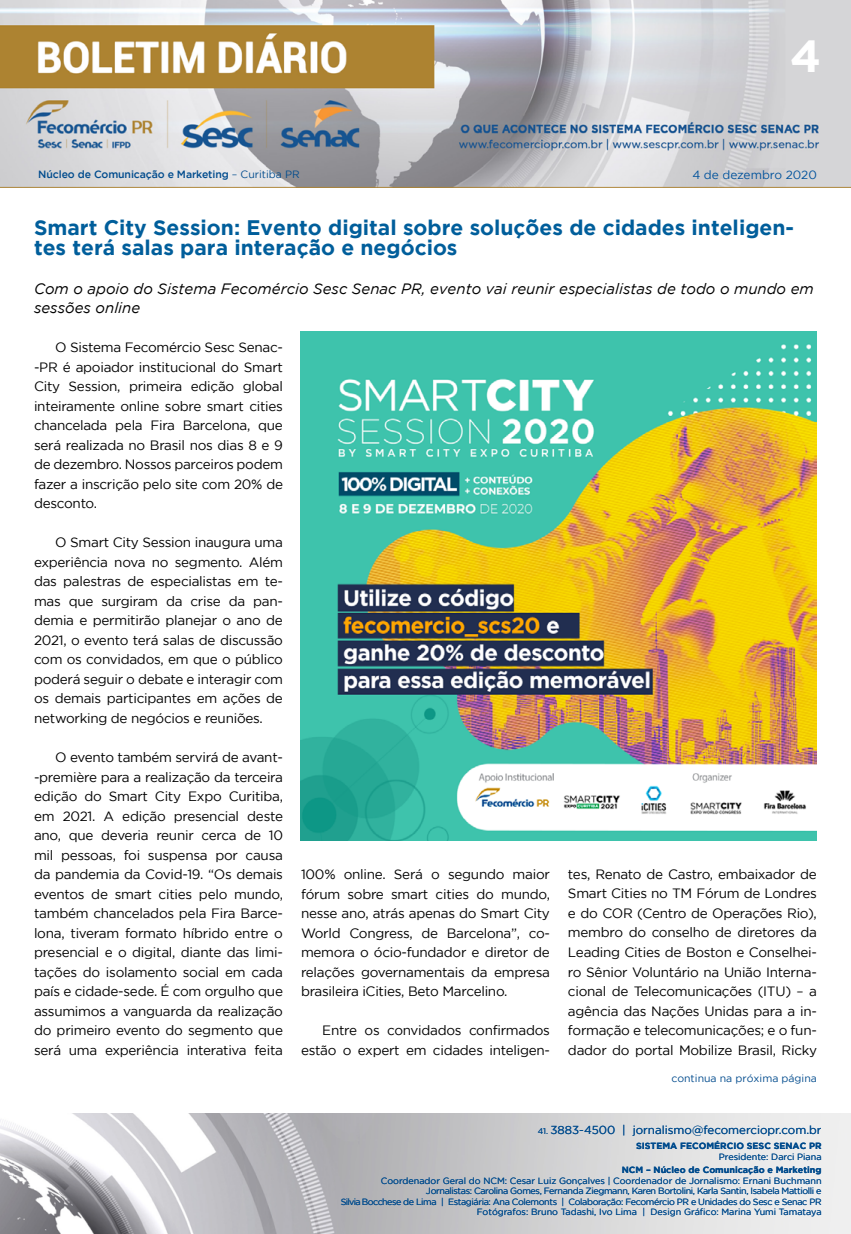
<style>
.page{position:relative;width:851px;height:1234px;background:#fff}
.page>*{position:absolute;margin:0;border:0;box-sizing:border-box;transform-origin:0 0}
.t1{font:700 45px "Gotham";color:#fff}
.t2{font:700 21px/19.5px "Gotham";color:#005e9b}
.t3{font:italic 15px/19.5px "Gotham";color:#000}
.t4{font:13.5px/19.5px "Gotham";letter-spacing:-.02em;color:#000;text-align:justify}
.t5{font:11.85px "Gotham";color:#00529c}
.t6{font:11.55px "Gotham";color:#004b8d}
.t7{font:500 10.5px "Gotham";letter-spacing:-.01em;color:#004b8d}
.t8{font:10.5px "Gotham";color:#004b8d}
.t9{font:9px/10.5px "Gotham";letter-spacing:-.04em;color:#004b8d;text-align:right}
.t10{font:700 9px "Gotham";color:#004b8d}
.t11{font:9px "Gotham";color:#004b8d}
.s1{font-weight:400}
.s2{font-size:8.25px}
</style>
<div class="page">
<img style="left:0;top:0;width:850px;height:188px">
<img style="left:0;top:1113px;width:850px;height:120px">
<img style="left:300px;top:331px;width:516px;height:509px">
<h1 class="t1" style="left:790px;top:30px;width:33px">4</h1>
<p class="t7" style="left:38px;top:168px;width:263px">Núcleo de Comunicação e Marketing <span class="s1">– Curitiba PR</span></p>
<p class="t5" style="left:692px;top:168px;width:126px">4 de dezembro 2020</p>
<h2 class="t2" style="left:34px;top:217px;width:761px">Smart City Session: Evento digital sobre soluções de cidades inteligen&shy;tes terá salas para interação e negócios</h2>
<p class="t3" style="left:34px;top:278px;width:781px">Com o apoio do Sistema Fecomércio Sesc Senac PR, evento vai reunir especialistas de todo o mundo em sessões online</p>
<p class="t4" style="left:34px;top:337px;width:250px;text-indent:21px">O Sistema Fecomércio Sesc Senac--PR é apoiador institucional do Smart City Session, primeira edição global inteiramente online sobre smart cities chancelada pela Fira Barcelona, que será realizada no Brasil nos dias 8 e 9 de dezembro. Nossos parceiros podem fazer a inscrição pelo site com 20% de desconto.</p>
<p class="t4" style="left:34px;top:532px;width:250px;text-indent:21px">O Smart City Session inaugura uma experiência nova no segmento. Além das palestras de especialistas em te&shy;mas que surgiram da crise da pan&shy;demia e permitirão planejar o ano de 2021, o evento terá salas de discussão com os convidados, em que o público poderá seguir o debate e interagir com os demais participantes em ações de networking de negócios e reuniões.</p>
<p class="t4" style="left:34px;top:747px;width:250px;text-indent:21px">O evento também servirá de avant--première para a realização da terceira edição do Smart City Expo Curitiba, em 2021. A edição presencial deste ano, que deveria reunir cerca de 10 mil pessoas, foi suspensa por causa da pandemia da Covid-19. “Os demais eventos de smart cities pelo mundo, também chancelados pela Fira Barce&shy;lona, tiveram formato híbrido entre o presencial e o digital, diante das limi&shy;tações do isolamento social em cada país e cidade-sede. É com orgulho que assumimos a vanguarda da realização do primeiro evento do segmento que será uma experiência interativa feita</p>
<p class="t4" style="left:301px;top:864px;width:250px">100% online. Será o segundo maior fórum sobre smart cities do mundo, nesse ano, atrás apenas do Smart City World Congress, de Barcelona”, co&shy;memora o ócio-fundador e diretor de relações governamentais da empresa brasileira iCities, Beto Marcelino.</p>
<p class="t4" style="left:301px;top:1020px;width:250px;text-align:right">Entre os convidados confirmados estão o expert em cidades inteligen-</p>
<p class="t4" style="left:568px;top:864px;width:250px">tes, Renato de Castro, embaixador de Smart Cities no TM Fórum de Londres e do COR (Centro de Operações Rio), membro do conselho de diretores da Leading Cities de Boston e Conselhei&shy;ro Sênior Voluntário na União Interna&shy;cional de Telecomunicações (ITU) – a agência das Nações Unidas para a in&shy;formação e telecomunicações; e o fun&shy;dador do portal Mobilize Brasil, Ricky</p>
<p class="t8" style="left:671px;top:1071px;width:147px">continua na próxima página</p>
<p class="t6" style="left:537px;top:1123px;width:285px"><span class="s2">41.</span> 3883-4500 | jornalismo@fecomerciopr.com.br</p>
<p class="t10" style="left:636px;top:1140px;width:187px">SISTEMA FECOMÉRCIO SESC SENAC PR</p>
<p class="t11" style="left:718px;top:1151px;width:104px">Presidente: Darci Piana</p>
<p class="t10" style="left:621px;top:1164px;width:201px">NCM – Núcleo de Comunicação e Marketing</p>
<p class="t9" style="left:341px;top:1174px;width:482px">Coordenador Geral do NCM: Cesar Luiz Gonçalves | Coordenador de Jornalismo: Ernani Buchmann Jornalistas: Carolina Gomes, Fernanda Ziegmann, Karen Bortolini, Karla Santin, Isabela Mattiolli e<br>Silvia Bocchese de Lima | Estagiária: Ana Colemonts | Colaboração: Fecomércio PR e Unidades do Sesc e Senac PR Fotógrafos: Bruno Tadashi, Ivo Lima | Design Gráfico: Marina Yumi Tamataya</p>
</div>
